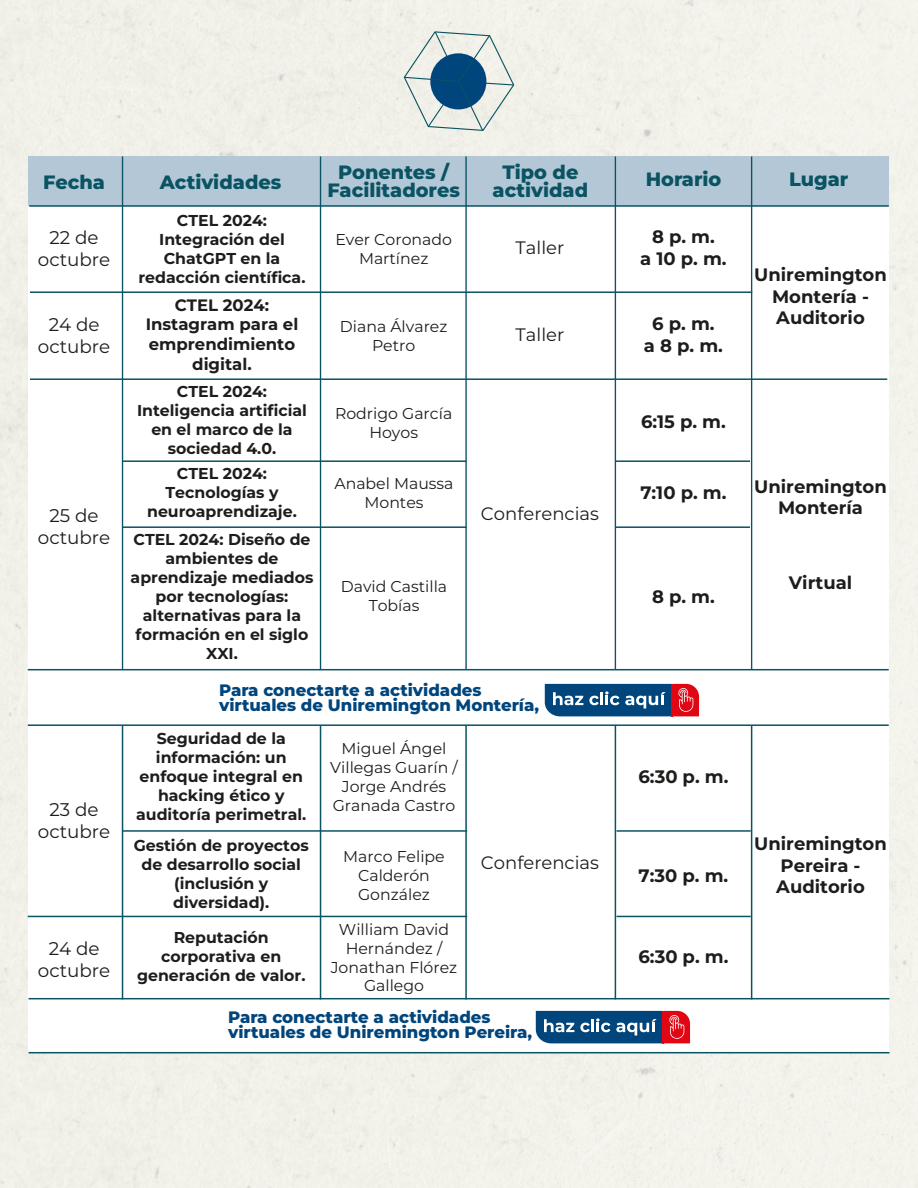
<style>
.page{position:relative;width:918px;height:1188px;background:#fff}
.page>*{position:absolute;margin:0;border:0;box-sizing:border-box;transform-origin:0 0}
.t1{font:800 19.2px/18.3px "Montserrat";color:#095362;text-align:center}
.t2{font:18.3px/22px "Montserrat";color:#1d1d1b;text-align:center}
.t3{font:700 18px/21.6px "Montserrat";color:#1d1d1b;text-align:center}
.t4{font:18px "Montserrat";color:#1d1d1b}
.t5{font:800 16.5px/15.1px "Montserrat";color:#00457c}
.t6{font:700 16.5px/19.8px "Montserrat";color:#1d1d1b;text-align:center}
.t7{font:700 15.75px/18.9px "Montserrat";color:#1d1d1b;text-align:center}
.t8{font:15.75px/18.9px "Montserrat";color:#1d1d1b;text-align:center}
</style>
<div class="page">
<div style="left:28px;top:156px;width:862px;height:50px;background:#b3c7d7"></div>
<hr style="left:29px;top:205px;width:860px;height:2px;background:#095362">
<hr style="left:320px;top:156px;width:1px;height:513px;background:#095362">
<hr style="left:122px;top:156px;width:1px;height:513px;background:#095362">
<hr style="left:465px;top:156px;width:2px;height:513px;background:#095362">
<hr style="left:615px;top:156px;width:1px;height:513px;background:#095362">
<hr style="left:751px;top:156px;width:1px;height:513px;background:#095362">
<hr style="left:320px;top:725px;width:1px;height:274px;background:#095362">
<hr style="left:122px;top:725px;width:1px;height:274px;background:#095362">
<hr style="left:465px;top:725px;width:2px;height:274px;background:#095362">
<hr style="left:615px;top:725px;width:1px;height:274px;background:#095362">
<hr style="left:751px;top:725px;width:1px;height:274px;background:#095362">
<hr style="left:122px;top:460px;width:344px;height:2px;background:#095362">
<hr style="left:616px;top:460px;width:134px;height:2px;background:#095362">
<hr style="left:122px;top:526px;width:344px;height:2px;background:#095362">
<hr style="left:616px;top:526px;width:134px;height:2px;background:#095362">
<hr style="left:123px;top:830px;width:344px;height:2px;background:#095362">
<hr style="left:616px;top:830px;width:135px;height:2px;background:#095362">
<hr style="left:28px;top:916px;width:439px;height:1px;background:#095362">
<hr style="left:616px;top:916px;width:135px;height:1px;background:#095362">
<hr style="left:30px;top:291px;width:722px;height:2px;background:#095362">
<hr style="left:30px;top:378px;width:857px;height:2px;background:#095362">
<svg style="left:404px;top:31px;width:110px;height:100px;background:#afc1c9"></svg>
<hr style="left:28px;top:1052px;width:862px;height:1px;background:#095362">
<hr style="left:28px;top:724px;width:861px;height:2px;background:#095362">
<hr style="left:28px;top:669px;width:861px;height:1px;background:#095362">
<svg style="left:545px;top:684px;width:154px;height:32px;background:#49567e"></svg>
<hr style="left:28px;top:998px;width:862px;height:1px;background:#095362">
<svg style="left:536px;top:1011px;width:154px;height:32px;background:#49567e"></svg>
<p class="t1" style="left:43px;top:172px;width:63px">Fecha</p>
<p class="t1" style="left:160px;top:172px;width:123px">Actividades</p>
<p class="t1" style="left:327px;top:162px;width:134px">Ponentes /<br>Facilitadores</p>
<p class="t1" style="left:493px;top:162px;width:97px">Tipo de actividad</p>
<p class="t1" style="left:646px;top:169px;width:77px">Horario</p>
<p class="t3" style="left:640px;top:225px;width:88px">8 p. m.<br>a 10 p. m.</p>
<p class="t7" style="left:139px;top:210px;width:168px">CTEL 2024:<br>Integración del<br>ChatGPT en la redacción científica.</p>
<p class="t2" style="left:38px;top:226px;width:74px">22 de octubre</p>
<p class="t8" style="left:335px;top:229px;width:118px">Ever Coronado<br>Martínez</p>
<p class="t4" style="left:516px;top:235px;width:50px">Taller</p>
<p class="t2" style="left:38px;top:313px;width:74px">24 de octubre</p>
<p class="t2" style="left:38px;top:504px;width:74px">25 de octubre</p>
<p class="t2" style="left:38px;top:797px;width:74px">23 de octubre</p>
<p class="t2" style="left:38px;top:937px;width:74px">24 de octubre</p>
<p class="t6" style="left:146px;top:294px;width:154px">CTEL 2024:<br>Instagram para el emprendimiento digital.</p>
<p class="t7" style="left:137px;top:381px;width:171px">CTEL 2024:<br>Inteligencia artificial en el marco de la sociedad 4.0.</p>
<p class="t8" style="left:340px;top:316px;width:109px">Diana Álvarez<br>Petro</p>
<p class="t8" style="left:335px;top:403px;width:119px">Rodrigo García<br>Hoyos</p>
<p class="t7" style="left:147px;top:464px;width:151px">CTEL 2024:<br>Tecnologías y neuroaprendizaje.</p>
<p class="t8" style="left:334px;top:473px;width:121px">Anabel Maussa<br>Montes</p>
<p class="t7" style="left:131px;top:530px;width:184px">CTEL 2024: Diseño de ambientes de aprendizaje mediados por tecnologías: alternativas para la formación en el siglo<br>XXI.</p>
<p class="t8" style="left:341px;top:577px;width:108px">David Castilla<br>Tobías</p>
<p class="t4" style="left:516px;top:322px;width:50px">Taller</p>
<p class="t4" style="left:481px;top:501px;width:120px">Conferencias</p>
<p class="t5" style="left:219px;top:682px;width:322px">Para conectarte a actividades virtuales de Uniremington Montería,</p>
<p class="t7" style="left:136px;top:729px;width:172px">Seguridad de la información: un enfoque integral en hacking ético y auditoría perimetral.</p>
<p class="t7" style="left:134px;top:835px;width:177px">Gestión de proyectos de desarrollo social (inclusión y diversidad).</p>
<p class="t7" style="left:137px;top:927px;width:170px">Reputación corporativa en generación de valor.</p>
<p class="t8" style="left:330px;top:738px;width:129px">Miguel Ángel<br>Villegas Guarín /<br>Jorge Andrés<br>Granada Castro</p>
<p class="t8" style="left:343px;top:846px;width:103px">Marco Felipe<br>Calderón<br>González</p>
<p class="t8" style="left:331px;top:919px;width:128px">William David<br>Hernández /<br>Jonathan Flórez<br>Gallego</p>
<p class="t4" style="left:481px;top:850px;width:120px">Conferencias</p>
<p class="t5" style="left:228px;top:1009px;width:305px">Para conectarte a actividades virtuales de Uniremington Pereira,</p>
<p class="t3" style="left:644px;top:312px;width:81px">6 p. m.<br>a 8 p. m.</p>
<p class="t3" style="left:641px;top:410px;width:86px">6:15 p. m.</p>
<p class="t3" style="left:640px;top:481px;width:88px">7:10 p. m.</p>
<p class="t3" style="left:652px;top:585px;width:64px">8 p. m.</p>
<p class="t3" style="left:639px;top:765px;width:91px">6:30 p. m.</p>
<p class="t3" style="left:639px;top:864px;width:91px">7:30 p. m.</p>
<p class="t3" style="left:639px;top:945px;width:91px">6:30 p. m.</p>
<p class="t1" style="left:789px;top:169px;width:61px">Lugar</p>
<p class="t3" style="left:754px;top:263px;width:134px">Uniremington<br>Montería -<br>Auditorio</p>
<p class="t3" style="left:754px;top:475px;width:134px">Uniremington<br>Montería</p>
<p class="t3" style="left:789px;top:571px;width:65px">Virtual</p>
<p class="t3" style="left:754px;top:832px;width:134px">Uniremington<br>Pereira -<br>Auditorio</p>
</div>
